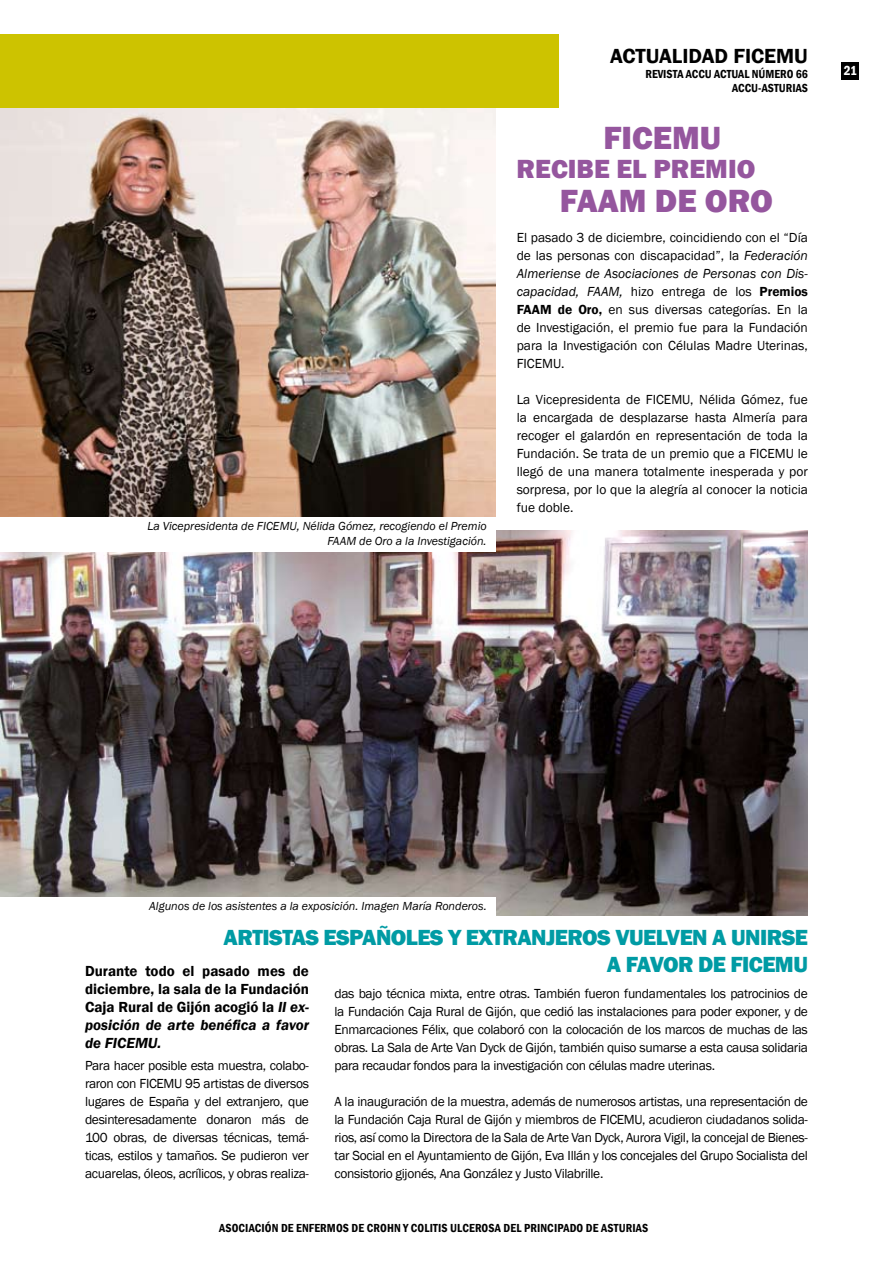
<style>
.page{position:relative;width:893px;height:1263px;background:#fff}
.page>*{position:absolute;margin:0;border:0;box-sizing:border-box;transform-origin:0 0}
.t1{font:800 33px/63px "Franklin Gothic";color:#95569e;text-align:center}
.t2{font:800 27px "Franklin Gothic";color:#95569e}
.t3{font:800 22.5px/27px "Franklin Gothic";letter-spacing:-.025em;color:#009ba4;text-align:right}
.t4{font:600 21px "Franklin Gothic";color:#000}
.t5{font:600 15px/18px "Franklin Gothic";color:#000;text-align:justify}
.t6{font:13.5px/18px "Franklin Gothic";letter-spacing:-.025em;color:#000;text-align:justify}
.t7{font:600 condensed 13.5px "Franklin Gothic";color:#fff}
.t8{font:italic 12px/14.4px "Franklin Gothic";color:#000;text-align:right}
.t9{font:600 condensed 12px/14.4px "Franklin Gothic";letter-spacing:.01em;color:#000;text-align:right}
.s1{font-style:italic}
.s2{font-weight:600}
</style>
<div class="page">
<img style="left:0;top:107px;width:496px;height:410px">
<img style="left:0;top:530px;width:808px;height:385px">
<div style="left:0;top:34px;width:558px;height:73px;background:#cdc300"></div>
<div style="left:842px;top:62px;width:17px;height:17px;background:#000"></div>
<div style="left:0;top:518px;width:495px;height:34px;background:#fff"></div>
<div style="left:0;top:897px;width:495px;height:19px;background:#fff"></div>
<h3 class="t4" style="left:610px;top:44px;width:199px">ACTUALIDAD FICEMU</h3>
<p class="t9" style="left:645px;top:67px;width:164px">REVISTA ACCU ACTUAL NÚMERO 66<br>ACCU-ASTURIAS</p>
<p class="t7" style="left:844px;top:62px;width:15px">21</p>
<h1 class="t1" style="left:560px;top:106px;width:215px">FICEMU<br>FAAM DE ORO</h1>
<h2 class="t2" style="left:517px;top:151px;width:240px">RECIBE EL PREMIO</h2>
<p class="t8" style="left:147px;top:519px;width:341px">La Vicepresidenta de FICEMU, Nélida Gómez, recogiendo el Premio<br>FAAM de Oro a la Investigación.</p>
<p class="t6" style="left:517px;top:229px;width:293px">El pasado 3 de diciembre, coincidiendo con el “Día de las personas con discapacidad”, la <span class="s1">Federación Almeriense de Asociaciones de Personas con Dis&shy;capacidad, FAAM,</span> hizo entrega de los <span class="s2">Premios FAAM de Oro,</span> en sus diversas categorías. En la de Investigación, el premio fue para la Fundación para la Investigación con Células Madre Uterinas, FICEMU.</p>
<p class="t6" style="left:517px;top:391px;width:293px">La Vicepresidenta de FICEMU, Nélida Gómez, fue la encargada de desplazarse hasta Almería para recoger el galardón en representación de toda la Fundación. Se trata de un premio que a FICEMU le llegó de una manera totalmente inesperada y por sorpresa, por lo que la alegría al conocer la noticia fue doble.</p>
<p class="t8" style="left:149px;top:899px;width:339px">Algunos de los asistentes a la exposición. Imagen María Ronderos.</p>
<h3 class="t3" style="left:224px;top:924px;width:586px">ARTISTAS ESPAÑOLES Y EXTRANJEROS VUELVEN A UNIRSE<br>A FAVOR DE FICEMU</h3>
<p class="t5" style="left:85px;top:962px;width:225px">Durante todo el pasado mes de diciembre, la sala de la Fundación Caja Rural de Gijón acogió la <span class="s1">II ex&shy;posición de arte benéfica a favor de FICEMU.</span></p>
<p class="t6" style="left:85px;top:1057px;width:225px">Para hacer posible esta muestra, colabo&shy;raron con FICEMU 95 artistas de diversos lugares de España y del extranjero, que desinteresadamente donaron más de 100 obras, de diversas técnicas, temá&shy;ticas, estilos y tamaños. Se pudieron ver acuarelas, óleos, acrílicos, y obras realiza-</p>
<p class="t6" style="left:334px;top:985px;width:475px">das bajo técnica mixta, entre otras. También fueron fundamentales los patrocinios de la Fundación Caja Rural de Gijón, que cedió las instalaciones para poder exponer, y de Enmarcaciones Félix, que colaboró con la colocación de los marcos de muchas de las obras. La Sala de Arte Van Dyck de Gijón, también quiso sumarse a esta causa solidaria para recaudar fondos para la investigación con células madre uterinas.</p>
<p class="t6" style="left:334px;top:1093px;width:475px">A la inauguración de la muestra, además de numerosos artistas, una representación de la Fundación Caja Rural de Gijón y miembros de FICEMU, acudieron ciudadanos solida&shy;rios, así como la Directora de la Sala de Arte Van Dyck, Aurora Vigil, la concejal de Bienes&shy;tar Social en el Ayuntamiento de Gijón, Eva Illán y los concejales del Grupo Socialista del consistorio gijonés, Ana González y Justo Vilabrille.</p>
<p class="t9" style="left:219px;top:1221px;width:430px">ASOCIACIÓN DE ENFERMOS DE CROHN Y COLITIS ULCEROSA DEL PRINCIPADO DE ASTURIAS</p>
</div>
